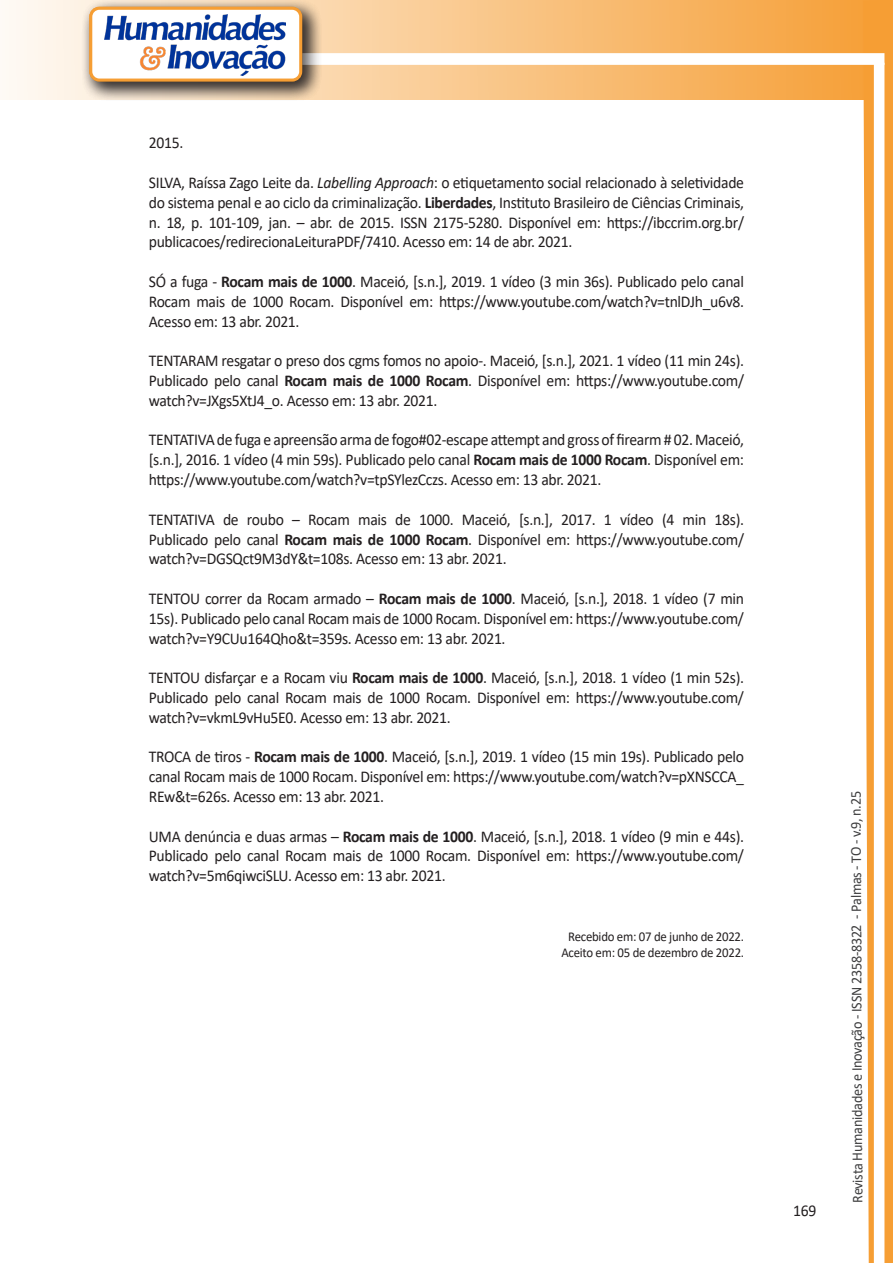
<style>
.page{position:relative;width:893px;height:1263px;background:#fff}
.page>*{position:absolute;margin:0;border:0;box-sizing:border-box;transform-origin:0 0}
.texto{font:16.5px/19.8px "Calibri";letter-spacing:-.02em;color:#231f20;text-align:justify;scale:.95 1}
.t1{font:15px "Calibri";letter-spacing:-.025em;color:#3e3e3f;scale:.95 1}
.texto-2{font:13.5px "Calibri";letter-spacing:-.02em;color:#231f20;scale:.95 1}
.s1{font-style:italic}
.s2{font-weight:700}
</style>
<div class="page">
<svg style="left:5px;top:0;width:858px;height:100px;background:#f9c484"></svg>
<div style="left:302px;top:53px;width:582px;height:12px;background:#fff;border:2px solid #fff"></div>
<svg style="left:863px;top:0;width:30px;height:1263px"></svg>
<div style="left:81px;top:0;width:241px;height:102px;background:#231f20;opacity:.75"></div>
<svg style="left:91px;top:8px;width:210px;height:72px"></svg>
<div style="left:89px;top:7px;width:213px;height:75px;border:3px solid #f69e34;border-radius:9px"></div>
<p class="texto" style="left:149px;top:133px;width:38px">2015.</p>
<p class="texto" style="left:149px;top:172px;width:628px">SILVA, Raíssa Zago Leite da. <span class="s1">Labelling Approach</span>: o etiquetamento social relacionado à seletividade do sistema penal e ao ciclo da criminalização. <span class="s2">Liberdades</span>, Instituto Brasileiro de Ciências Criminais, n. 18, p. 101-109, jan. – abr. de 2015. ISSN 2175-5280. Disponível em: https://ibccrim.org.br/ publicacoes/redirecionaLeituraPDF/7410. Acesso em: 14 de abr. 2021.</p>
<p class="texto" style="left:149px;top:271px;width:628px">SÓ a fuga - <span class="s2">Rocam mais de 1000</span>. Maceió, [s.n.], 2019. 1 vídeo (3 min 36s). Publicado pelo canal Rocam mais de 1000 Rocam. Disponível em: https://www.youtube.com/watch?v=tnlDJh_u6v8.<br>Acesso em: 13 abr. 2021.</p>
<p class="texto" style="left:149px;top:350px;width:628px">TENTARAM resgatar o preso dos cgms fomos no apoio-. Maceió, [s.n.], 2021. 1 vídeo (11 min 24s).<br>Publicado pelo canal <span class="s2">Rocam mais de 1000 Rocam</span>. Disponível em: https://www.youtube.com/ watch?v=JXgs5XtJ4_o. Acesso em: 13 abr. 2021.</p>
<p class="texto" style="left:149px;top:430px;width:628px">TENTATIVA de fuga e apreensão arma de fogo#02-escape attempt and gross of firearm # 02. Maceió, [s.n.], 2016. 1 vídeo (4 min 59s). Publicado pelo canal <span class="s2">Rocam mais de 1000 Rocam</span>. Disponível em: https://www.youtube.com/watch?v=tpSYlezCczs. Acesso em: 13 abr. 2021.</p>
<p class="texto" style="left:149px;top:509px;width:628px">TENTATIVA de roubo – Rocam mais de 1000. Maceió, [s.n.], 2017. 1 vídeo (4 min 18s).<br>Publicado pelo canal <span class="s2">Rocam mais de 1000 Rocam</span>. Disponível em: https://www.youtube.com/ watch?v=DGSQct9M3dY&amp;t=108s. Acesso em: 13 abr. 2021.</p>
<p class="texto" style="left:149px;top:588px;width:628px">TENTOU correr da Rocam armado – <span class="s2">Rocam mais de 1000</span>. Maceió, [s.n.], 2018. 1 vídeo (7 min 15s). Publicado pelo canal Rocam mais de 1000 Rocam. Disponível em: https://www.youtube.com/ watch?v=Y9CUu164Qho&amp;t=359s. Acesso em: 13 abr. 2021.</p>
<p class="texto" style="left:149px;top:667px;width:628px">TENTOU disfarçar e a Rocam viu <span class="s2">Rocam mais de 1000</span>. Maceió, [s.n.], 2018. 1 vídeo (1 min 52s).<br>Publicado pelo canal Rocam mais de 1000 Rocam. Disponível em: https://www.youtube.com/ watch?v=vkmL9vHu5E0. Acesso em: 13 abr. 2021.</p>
<p class="texto" style="left:149px;top:746px;width:628px">TROCA de tiros - <span class="s2">Rocam mais de 1000</span>. Maceió, [s.n.], 2019. 1 vídeo (15 min 19s). Publicado pelo canal Rocam mais de 1000 Rocam. Disponível em: https://www.youtube.com/watch?v=pXNSCCA_ REw&amp;t=626s. Acesso em: 13 abr. 2021.</p>
<p class="texto" style="left:149px;top:826px;width:628px">UMA denúncia e duas armas – <span class="s2">Rocam mais de 1000</span>. Maceió, [s.n.], 2018. 1 vídeo (9 min e 44s).<br>Publicado pelo canal Rocam mais de 1000 Rocam. Disponível em: https://www.youtube.com/ watch?v=5m6qiwciSLU. Acesso em: 13 abr. 2021.</p>
<p class="texto-2" style="left:568px;top:927px;width:187px">Recebido em: 07 de junho de 2022.</p>
<p class="texto-2" style="left:561px;top:943px;width:194px">Aceito em: 05 de dezembro de 2022.</p>
<p class="texto" style="left:793px;top:1200px;width:26px">169</p>
<p class="t1" style="left:846px;top:1203px;width:435px;rotate:-90deg">Revista Humanidades e Inovação - ISSN 2358-8322 - Palmas - TO - v.9, n.25</p>
</div>
